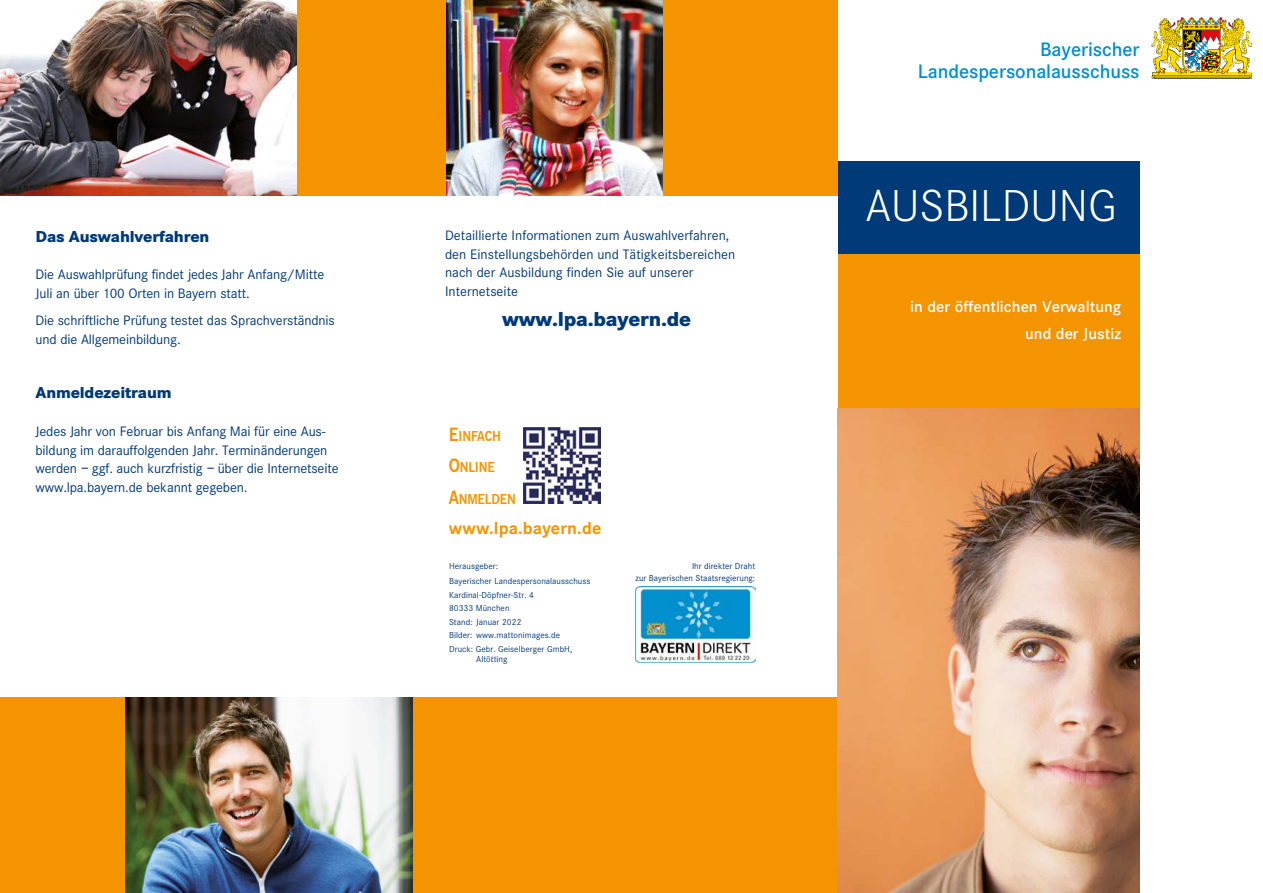
<style>
.page{position:relative;width:1263px;height:893px;background:#fff}
.page>*{position:absolute;margin:0;border:0;box-sizing:border-box;transform-origin:0 0}
.t1{font:300 46.5px "Corporate S";color:#fff}
.t2{font:800 21px "Corporate S";letter-spacing:-.01em;color:#003a78}
.t3{font:600 20.25px "Corporate S";letter-spacing:-.005em;color:#008fcf}
.t4{font:700 18px "Corporate S";letter-spacing:.01em;color:#f49400}
.t5{font:600 16.5px "Corporate S";color:#fff}
.t6{font:800 16.5px "Corporate S";letter-spacing:-.01em;color:#003a78}
.t7{font:14.25px/18.8px "Corporate S";letter-spacing:-.01em;color:#003a78}
.t8{font:700 13.65px "News Gothic BT";letter-spacing:-.015em;color:#f49400;scale:.91 1}
.t9{font:9px "Corporate S";letter-spacing:.005em;color:#003a78}
.s1{font-weight:600;font-style:italic}
.s2{font-size:18.15px}
</style>
<div class="page">
<div style="left:838px;top:252px;width:302px;height:156px;background:#f49400"></div>
<div style="left:0;top:697px;width:848px;height:196px;background:#f49400"></div>
<img style="left:838px;top:408px;width:302px;height:485px">
<img style="left:1151px;top:17px;width:101px;height:61px">
<div style="left:0;top:0;width:838px;height:196px;background:#f49400"></div>
<div style="left:838px;top:162px;width:302px;height:92px;background:#003a78"></div>
<img style="left:125px;top:697px;width:287px;height:196px">
<img style="left:0;top:0;width:296px;height:196px">
<img style="left:446px;top:0;width:217px;height:196px">
<img style="left:636px;top:587px;width:119px;height:75px">
<img style="left:524px;top:427px;width:76px;height:77px">
<p class="t6" style="left:36px;top:226px;width:175px">Das Auswahlverfahren</p>
<p class="t7" style="left:36px;top:265px;width:290px">Die Auswahlprüfung findet jedes Jahr Anfang/Mitte<br>Juli an über 100 Orten in Bayern statt.</p>
<p class="t7" style="left:36px;top:311px;width:301px">Die schriftliche Prüfung testet das Sprachverständnis und die Allgemeinbildung.</p>
<p class="t6" style="left:36px;top:383px;width:138px">Anmeldezeitraum</p>
<p class="t7" style="left:36px;top:422px;width:305px">Jedes Jahr von Februar bis Anfang Mai für eine Aus&shy;bildung im darauffolgenden Jahr. Terminänderungen werden <span class="s1">−</span> ggf. auch kurzfristig <span class="s1">−</span> über die Internetseite www.lpa.bayern.de bekannt gegeben.</p>
<p class="t7" style="left:445px;top:226px;width:292px">Detaillierte Informationen zum Auswahlverfahren, den Einstellungsbehörden und Tätigkeitsbereichen nach der Ausbildung finden Sie auf unserer Internetseite</p>
<p class="t2" style="left:502px;top:306px;width:191px">www.lpa.bayern.de</p>
<p class="t8" style="left:449px;top:427px;width:59px"><span class="s2">E</span>INFACH</p>
<p class="t8" style="left:449px;top:459px;width:51px"><span class="s2">O</span>NLINE</p>
<p class="t8" style="left:449px;top:490px;width:75px"><span class="s2">A</span>NMELDEN</p>
<p class="t4" style="left:449px;top:517px;width:154px">www.lpa.bayern.de</p>
<p class="t9" style="left:449px;top:561px;width:51px">Herausgeber:</p>
<p class="t9" style="left:449px;top:576px;width:143px">Bayerischer Landespersonalausschuss</p>
<p class="t9" style="left:449px;top:590px;width:86px">Kardinal-Döpfner-Str. 4</p>
<p class="t9" style="left:449px;top:603px;width:62px">80333 München</p>
<p class="t9" style="left:449px;top:617px;width:74px">Stand: Januar 2022</p>
<p class="t9" style="left:449px;top:630px;width:113px">Bilder: www.mattonimages.de</p>
<p class="t9" style="left:449px;top:644px;width:125px">Druck: Gebr. Geiselberger GmbH,</p>
<p class="t9" style="left:476px;top:654px;width:33px">Altötting</p>
<p class="t9" style="left:692px;top:561px;width:65px">Ihr direkter Draht</p>
<p class="t9" style="left:635px;top:572px;width:121px">zur Bayerischen Staatsregierung:</p>
<p class="t3" style="left:1040px;top:37px;width:101px">Bayerischer</p>
<p class="t3" style="left:918px;top:60px;width:223px">Landespersonalausschuss</p>
<p class="t1" style="left:865px;top:180px;width:253px">AUSBILDUNG</p>
<p class="t5" style="left:910px;top:297px;width:212px">in der öffentlichen Verwaltung</p>
<p class="t5" style="left:1025px;top:324px;width:97px">und der Justiz</p>
</div>
